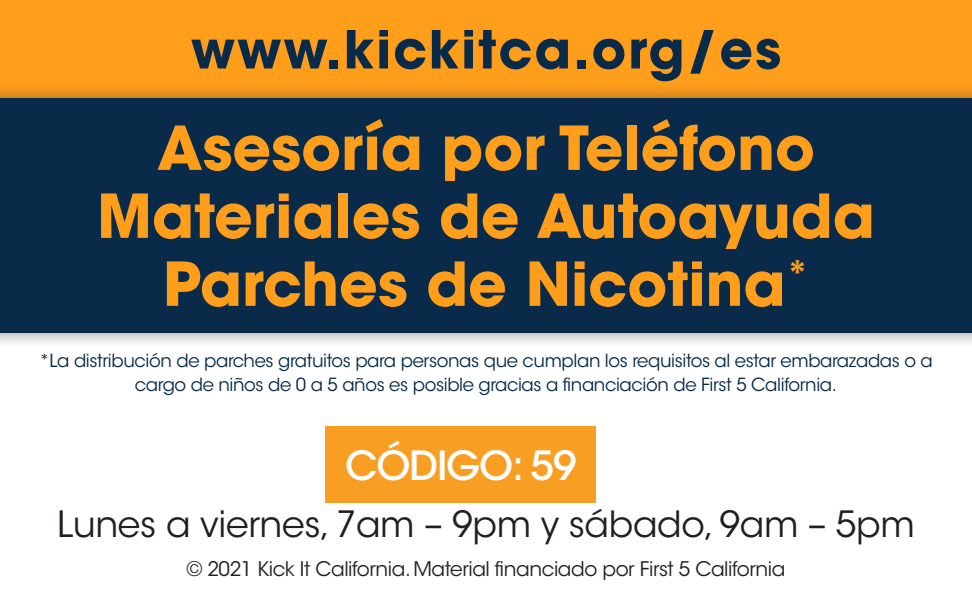
<style>
.page{position:relative;width:972px;height:612px;background:#fff}
.page>*{position:absolute;margin:0;border:0;box-sizing:border-box;transform-origin:0 0}
.t1{font:700 60px/68px "ITC Avant Garde Std";color:#ff9e1b;text-align:center}
.t2{font:700 52px "ITC Avant Garde Std";letter-spacing:.04em;color:#092b49}
.t3{font:500 40px "ITC Avant Garde Std";letter-spacing:-.03em;color:#fff}
.t4{font:36px "ITC Avant Garde Std";letter-spacing:-.01em;color:#231f20}
.t5{font:20px "ITC Avant Garde Std";letter-spacing:-.02em;color:#231f20}
.t6{font:18px/24px "ITC Avant Garde Std";letter-spacing:-.02em;color:#052a47;text-align:center}
</style>
<div class="page">
<div style="left:0;top:0;width:972px;height:99px;background:#ff9e1b"></div>
<div style="left:0;top:82px;width:972px;height:268px;background:#231f20;opacity:.5"></div>
<div style="left:0;top:99px;width:972px;height:234px;background:#092b49"></div>
<div style="left:326px;top:427px;width:270px;height:76px;background:#f89e23"></div>
<p class="t2" style="left:191px;top:16px;width:592px">www.kickitca.org/es</p>
<p class="t1" style="left:97px;top:114px;width:779px">Asesoría por Teléfono<br>Materiales de Autoayuda<br>Parches de Nicotina<sup>*</sup></p>
<p class="t6" style="left:39px;top:349px;width:895px">*La distribución de parches gratuitos para personas que cumplan los requisitos al estar embarazadas o a cargo de niños de 0 a 5 años es posible gracias a financiación de First 5 California.</p>
<p class="t3" style="left:345px;top:440px;width:233px">CÓDIGO: 59</p>
<p class="t4" style="left:57px;top:502px;width:859px">Lunes a viernes, 7am – 9pm y sábado, 9am – 5pm</p>
<p class="t5" style="left:187px;top:557px;width:600px">© 2021 Kick It California. Material financiado por First 5 California</p>
</div>
